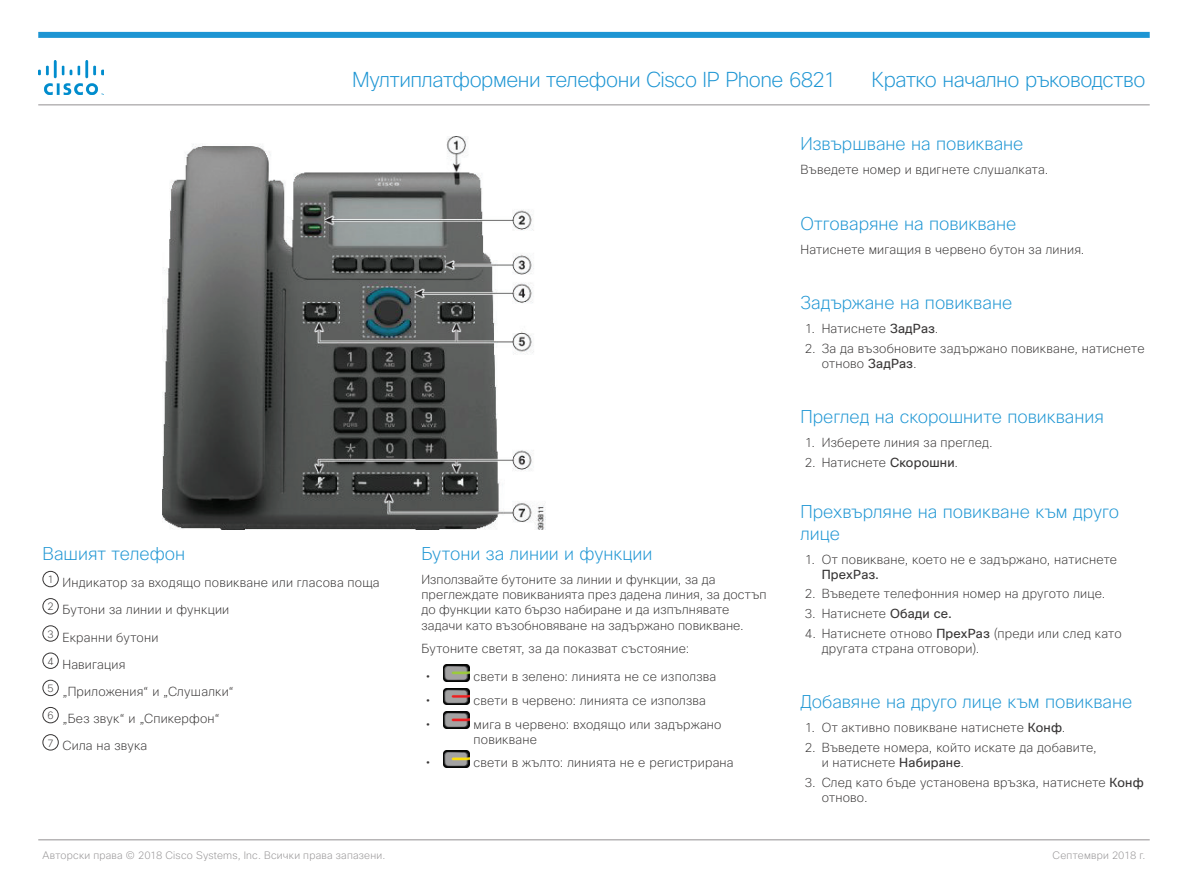
<style>
.page{position:relative;width:1188px;height:893px;background:#fff}
.page>*{position:absolute;margin:0;border:0;box-sizing:border-box;transform-origin:0 0}
.t1{font:200 21px "Cisco Sans";letter-spacing:-.025em;color:#1d95d3}
.t2{font:200 18px/21.6px "Cisco Sans";color:#1d95d3}
.t3{font:200 12.75px/15.3px "Cisco Sans";letter-spacing:.015em;color:#373535}
.t4{font:12.75px "Cisco Sans";letter-spacing:.01em;color:#373535}
.t5{font:200 10.5px "Cisco Sans";letter-spacing:.02em;color:#929091}
.s1{font-weight:400}
</style>
<div class="page">
<div style="left:38px;top:32px;width:1112px;height:6px;background:#1d95d3"></div>
<hr style="left:38px;top:104px;width:1112px;height:1px;background:#929091">
<hr style="left:38px;top:839px;width:1112px;height:1px;background:#929091">
<img style="left:38px;top:61px;width:65px;height:33px">
<div style="left:43px;top:571px;width:16px;height:16px;border:1px solid #373535;border-radius:50%"></div>
<div style="left:43px;top:598px;width:16px;height:16px;border:1px solid #373535;border-radius:50%"></div>
<div style="left:43px;top:625px;width:16px;height:17px;border:1px solid #373535;border-radius:50%"></div>
<div style="left:43px;top:653px;width:16px;height:16px;border:1px solid #373535;border-radius:50%"></div>
<div style="left:43px;top:680px;width:16px;height:16px;border:1px solid #373535;border-radius:50%"></div>
<div style="left:43px;top:707px;width:16px;height:16px;border:1px solid #373535;border-radius:50%"></div>
<div style="left:43px;top:734px;width:16px;height:16px;border:1px solid #373535;border-radius:50%"></div>
<img style="left:443px;top:665px;width:26px;height:16px">
<img style="left:443px;top:688px;width:26px;height:17px">
<img style="left:443px;top:712px;width:26px;height:16px">
<img style="left:443px;top:751px;width:26px;height:16px">
<img style="left:162px;top:136px;width:384px;height:394px">
<h1 class="t1" style="left:352px;top:66px;width:485px">Мултиплатформени телефони Cisco IP Phone 6821</h1>
<h1 class="t1" style="left:871px;top:66px;width:275px">Кратко начално ръководство</h1>
<h2 class="t2" style="left:43px;top:543px;width:144px">Вашият телефон</h2>
<p class="t3" style="left:47px;top:569px;width:334px;line-height:27.2px"><sup>1</sup> Индикатор за входящо повикване или гласова поща<br><sup>2</sup> Бутони за линии и функции<br><sup>3</sup> Екранни бутони<br><sup>4</sup> Навигация<br><sup>5</sup> „Приложения“ и „Слушалки“<br><sup>6</sup> „Без звук“ и „Спикерфон“<br><sup>7</sup> Сила на звука</p>
<h2 class="t2" style="left:422px;top:543px;width:232px">Бутони за линии и функции</h2>
<p class="t3" style="left:422px;top:571px;width:346px">Използвайте бутоните за линии и функции, за да преглеждате повикванията през дадена линия, за достъп до функции като бързо набиране и да изпълнявате задачи като възобновяване на задържано повикване.</p>
<p class="t3" style="left:474px;top:635px;width:244px;line-height:27.9px;text-indent:-52px">Бутоните светят, за да показват състояние: свети в зелено: линията не се използва</p>
<p class="t3" style="left:474px;top:689px;width:249px;line-height:23.5px">свети в червено: линията се използва мига в червено: входящо или задържано</p>
<p class="t3" style="left:474px;top:727px;width:262px;line-height:23.5px">повикване<br>свети в жълто: линията не е регистрирана</p>
<h2 class="t2" style="left:801px;top:133px;width:225px">Извършване на повикване</h2>
<p class="t3" style="left:801px;top:162px;width:249px">Въведете номер и вдигнете слушалката.</p>
<h2 class="t2" style="left:801px;top:212px;width:217px">Отговаряне на повикване</h2>
<p class="t3" style="left:801px;top:241px;width:286px">Натиснете мигащия в червено бутон за линия.</p>
<h2 class="t2" style="left:801px;top:292px;width:213px">Задържане на повикване</h2>
<p class="t3" style="left:805px;top:321px;width:135px">1. Натиснете <span class="s1">ЗадРаз</span>.</p>
<p class="t3" style="left:822px;top:340px;width:324px;text-indent:-17px">2. За да възобновите задържано повикване, натиснете отново <span class="s1">ЗадРаз</span>.</p>
<h2 class="t2" style="left:801px;top:406px;width:305px">Преглед на скорошните повиквания</h2>
<p class="t3" style="left:805px;top:435px;width:189px">1. Изберете линия за преглед.</p>
<p class="t3" style="left:805px;top:455px;width:155px">2. Натиснете <span class="s1">Скорошни</span>.</p>
<h2 class="t2" style="left:801px;top:501px;width:320px">Прехвърляне на повикване към друго лице</h2>
<p class="t3" style="left:805px;top:551px;width:314px">1. От повикване, което не е задържано, натиснете</p>
<p class="t4" style="left:822px;top:566px;width:59px">ПрехРаз.</p>
<p class="t3" style="left:805px;top:586px;width:302px">2. Въведете телефонния номер на другото лице.</p>
<p class="t3" style="left:805px;top:606px;width:149px">3. Натиснете <span class="s1">Обади се.</span></p>
<p class="t3" style="left:822px;top:625px;width:301px;text-indent:-17px">4. Натиснете отново <span class="s1">ПрехРаз</span> (преди или след като другата страна отговори).</p>
<h2 class="t2" style="left:801px;top:691px;width:333px">Добавяне на друго лице към повикване</h2>
<p class="t3" style="left:805px;top:720px;width:262px">1. От активно повикване натиснете <span class="s1">Конф</span>.</p>
<p class="t3" style="left:822px;top:740px;width:277px;text-indent:-17px">2. Въведете номера, който искате да добавите, и натиснете <span class="s1">Набиране</span>.</p>
<p class="t3" style="left:822px;top:774px;width:324px;text-indent:-17px">3. След като бъде установена връзка, натиснете <span class="s1">Конф </span>отново.</p>
<p class="t5" style="left:43px;top:848px;width:344px">Авторски права © 2018 Cisco Systems, Inc. Всички права запазени.</p>
<p class="t5" style="left:1053px;top:848px;width:94px">Септември 2018 г.</p>
</div>
